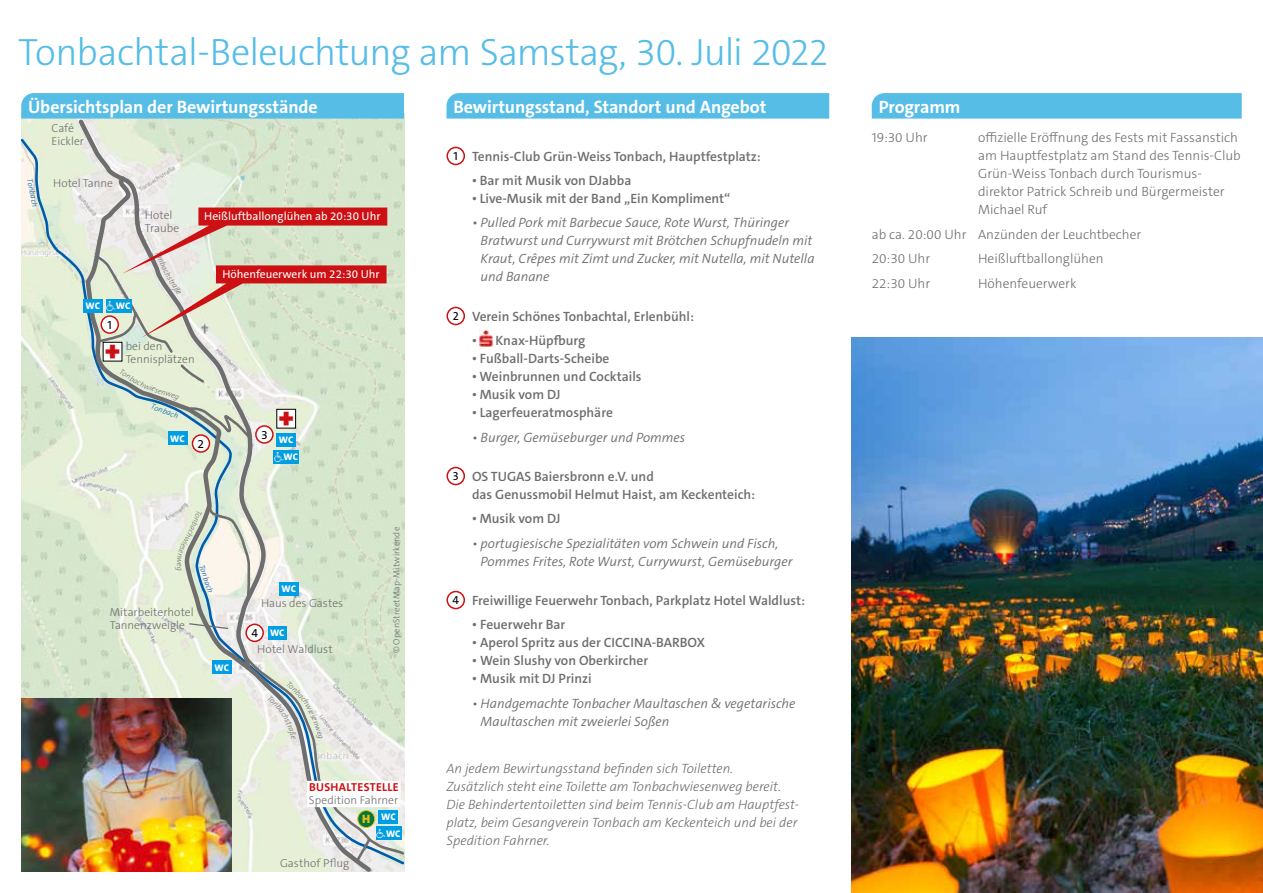
<style>
.page{position:relative;width:1263px;height:893px;background:#fff}
.page>*{position:absolute;margin:0;border:0;box-sizing:border-box;transform-origin:0 0}
.t1{font:300 38.25px "The Sans C5";letter-spacing:-.025em;color:#56bde7}
.t2{font:900 28.35px "The Sans C5";color:#cd1013}
.t3{font:700 18px "The Sans C5";letter-spacing:-.005em;color:#fff}
.t4{font:600 13.5px/18px "The Sans C5";color:#6e6e6e}
.t5{font:italic 300 13.5px/18px "The Sans C5";color:#6e6e6e}
.t6{font:300 13.5px/18px "The Sans C5";color:#6e6e6e}
.t7{font:italic 300 13.5px/18px "The Sans C5";color:#6e6e6e}
.t8{font:12.15px "The Sans C5";color:#000}
.t9{font:900 12.15px "The Sans C5";color:#edb91a}
.t10{font:300 11.55px/12.9px "The Sans C5";color:#6e6e6e}
.t11{font:11.55px "The Sans C5";color:#fff}
.t12{font:700 11.55px "The Sans C5";letter-spacing:.03em;color:#cd1013}
.t13{font:800 9.6px/16.8px "The Sans C5";letter-spacing:.005em;color:#fff;text-align:center}
.t14{font:300 9px "The Sans C5";letter-spacing:.01em;color:#6e6e6e}
.t15{font:italic 300 7.8px "The Sans C5";color:#005ba9}
.t16{font:italic 300 7.8px "The Sans C5";color:#6e6e6e}
.s1{font-weight:400;font-size:12.15px;color:#000}
.s2{font-family:"Garamond";font-weight:400}
</style>
<div class="page">
<svg style="left:872px;top:93px;width:370px;height:26px;background:#59bee7"></svg>
<img style="left:851px;top:338px;width:412px;height:555px">
<svg style="left:446px;top:93px;width:383px;height:26px;background:#59bee7"></svg>
<div style="left:21px;top:93px;width:383px;height:26px;background:#56bde7"></div>
<div style="left:446px;top:147px;width:19px;height:18px;border:2px solid #cd1013;border-radius:50%"></div>
<div style="left:446px;top:307px;width:19px;height:18px;border:2px solid #cd1013;border-radius:50%"></div>
<img style="left:480px;top:330px;width:12px;height:17px">
<div style="left:446px;top:467px;width:19px;height:18px;border:2px solid #cd1013;border-radius:50%"></div>
<div style="left:446px;top:591px;width:19px;height:18px;border:2px solid #cd1013;border-radius:50%"></div>
<svg style="left:20px;top:138px;width:385px;height:728px;background:#d9e6cf"></svg>
<svg style="left:83px;top:174px;width:290px;height:698px;background:#d9e6d0"></svg>
<svg style="left:77px;top:117px;width:190px;height:555px;background:#dae3d3"></svg>
<div style="left:192px;top:435px;width:17px;height:17px;background:#fff;border-radius:50%"></div>
<div style="left:192px;top:434px;width:18px;height:19px;border:2px solid #cd1013;border-radius:50%"></div>
<div style="left:256px;top:426px;width:17px;height:17px;background:#fff;border-radius:50%"></div>
<div style="left:255px;top:425px;width:19px;height:19px;border:2px solid #cd1013;border-radius:50%"></div>
<div style="left:246px;top:624px;width:17px;height:17px;background:#fff;border-radius:50%"></div>
<div style="left:245px;top:624px;width:19px;height:18px;border:2px solid #cd1013;border-radius:50%"></div>
<div style="left:168px;top:431px;width:19px;height:14px;background:#009ee3"></div>
<div style="left:276px;top:433px;width:20px;height:13px;background:#009ee3"></div>
<div style="left:273px;top:450px;width:26px;height:13px;background:#009ee3"></div>
<svg style="left:274px;top:452px;width:9px;height:9px"></svg>
<div style="left:83px;top:299px;width:20px;height:13px;background:#009ee3"></div>
<div style="left:268px;top:626px;width:19px;height:14px;background:#009ee3"></div>
<div style="left:212px;top:660px;width:20px;height:14px;background:#009ee3"></div>
<div style="left:279px;top:582px;width:20px;height:13px;background:#009ee3"></div>
<svg style="left:188px;top:622px;width:42px;height:8px"></svg>
<div style="left:103px;top:342px;width:19px;height:19px;background:#fff"></div>
<div style="left:277px;top:409px;width:19px;height:19px;background:#fff"></div>
<div style="left:276px;top:409px;width:20px;height:19px;border:1px solid #000"></div>
<img style="left:21px;top:699px;width:211px;height:173px">
<svg style="left:95px;top:208px;width:292px;height:147px;background:#d4bdaf"></svg>
<svg style="left:119px;top:362px;width:132px;height:77px;background:#ccd8c9"></svg>
<svg style="left:175px;top:503px;width:76px;height:99px;background:#d6dbd1"></svg>
<svg style="left:245px;top:656px;width:160px;height:208px;background:#d8e1d8"></svg>
<h1 class="t1" style="left:18px;top:28px;width:811px">Tonbachtal-Beleuchtung am Samstag, 30. Juli 2022</h1>
<h3 class="t3" style="left:28px;top:95px;width:291px">Übersichtsplan der Bewirtungsstände</h3>
<h3 class="t3" style="left:453px;top:95px;width:315px">Bewirtungsstand, Standort und Angebot</h3>
<p class="t4" style="left:453px;top:147px;width:309px"><span class="s1">1</span> Tennis-Club Grün-Weiss Tonbach, Hauptfestplatz:</p>
<p class="t4" style="left:472px;top:172px;width:161px"><span class="s2">•</span> Bar mit Musik von DJabba</p>
<p class="t4" style="left:472px;top:190px;width:260px"><span class="s2">•</span> Live-Musik mit der Band „Ein Kompliment“</p>
<p class="t5" style="left:481px;top:214px;width:335px;text-indent:-9px">• Pulled Pork mit Barbecue Sauce, Rote Wurst, Thüringer Bratwurst und Currywurst mit Brötchen Schupfnudeln mit Kraut, Crêpes mit Zimt und Zucker, mit Nutella, mit Nutella und Banane</p>
<p class="t4" style="left:453px;top:307px;width:243px"><span class="s1">2</span> Verein Schönes Tonbachtal, Erlenbühl:</p>
<p class="t4" style="left:472px;top:332px;width:115px"><span class="s2">•</span> Knax-Hüpfburg</p>
<p class="t4" style="left:472px;top:350px;width:139px"><span class="s2">•</span> Fußball-Darts-Scheibe</p>
<p class="t4" style="left:472px;top:368px;width:171px"><span class="s2">•</span> Weinbrunnen und Cocktails</p>
<p class="t4" style="left:472px;top:386px;width:90px"><span class="s2">•</span> Musik vom DJ</p>
<p class="t4" style="left:472px;top:404px;width:142px"><span class="s2">•</span> Lagerfeueratmosphäre</p>
<p class="t5" style="left:472px;top:428px;width:215px">• Burger, Gemüseburger und Pommes</p>
<p class="t4" style="left:472px;top:467px;width:285px;text-indent:-19px"><span class="s1">3</span> OS TUGAS Baiersbronn e.V. und<br>das Genussmobil Helmut Haist, am Keckenteich:</p>
<p class="t4" style="left:472px;top:510px;width:90px"><span class="s2">•</span> Musik vom DJ</p>
<p class="t5" style="left:481px;top:534px;width:313px;text-indent:-9px">• portugiesische Spezialitäten vom Schwein und Fisch,<br>Pommes Frites, Rote Wurst, Currywurst, Gemüseburger</p>
<p class="t4" style="left:452px;top:591px;width:354px"><span class="s1">4</span> Freiwillige Feuerwehr Tonbach, Parkplatz Hotel Waldlust:</p>
<p class="t4" style="left:472px;top:616px;width:95px"><span class="s2">•</span> Feuerwehr Bar</p>
<p class="t4" style="left:472px;top:634px;width:234px"><span class="s2">•</span> Aperol Spritz aus der CICCINA-BARBOX</p>
<p class="t4" style="left:472px;top:652px;width:178px"><span class="s2">•</span> Wein Slushy von Oberkircher</p>
<p class="t4" style="left:472px;top:670px;width:121px"><span class="s2">•</span> Musik mit DJ Prinzi</p>
<p class="t5" style="left:481px;top:694px;width:316px;text-indent:-9px">• Handgemachte Tonbacher Maultaschen &amp; vegetarische<br>Maultaschen mit zweierlei Soßen</p>
<p class="t7" style="left:446px;top:760px;width:354px">An jedem Bewirtungsstand befinden sich Toiletten.<br>Zusätzlich steht eine Toilette am Tonbachwiesenweg bereit.<br>Die Behindertentoiletten sind beim Tennis-Club am Hauptfest&shy;platz, beim Gesangverein Tonbach am Keckenteich und bei der Spedition Fahrner.</p>
<p class="t10" style="left:52px;top:122px;width:34px">Café<br>Eickler</p>
<p class="t10" style="left:53px;top:176px;width:61px">Hotel Tanne</p>
<p class="t15" style="left:35px;top:178px;width:30px;rotate:79deg">Tonbach</p>
<p class="t10" style="left:145px;top:209px;width:36px">Hotel<br>Traube</p>
<p class="t11" style="left:204px;top:209px;width:178px">Heißluftballonglühen ab 20:30 Uhr</p>
<p class="t11" style="left:222px;top:267px;width:159px">Höhenfeuerwerk um 22:30 Uhr</p>
<p class="t16" style="left:174px;top:274px;width:19px;rotate:58deg">st aß</p>
<p class="t13" style="left:86px;top:298px;width:16px">WC</p>
<p class="t13" style="left:116px;top:298px;width:16px">WC</p>
<p class="t8" style="left:108px;top:317px;width:6px">1</p>
<p class="t10" style="left:126px;top:339px;width:71px">bei den<br>Tennisplätzen</p>
<h2 class="t2" style="left:105px;top:332px;width:17px">+</h2>
<p class="t15" style="left:153px;top:401px;width:30px;rotate:21deg">Tonbach</p>
<h2 class="t2" style="left:278px;top:399px;width:17px">+</h2>
<p class="t8" style="left:261px;top:427px;width:8px">3</p>
<p class="t13" style="left:170px;top:430px;width:16px">WC</p>
<p class="t13" style="left:279px;top:432px;width:21px">WC<br>WC</p>
<p class="t8" style="left:198px;top:436px;width:8px">2</p>
<p class="t14" style="left:391px;top:653px;width:128px;rotate:-90deg">© OpenStreetMap-Mitwirkende</p>
<p class="t15" style="left:206px;top:563px;width:30px;rotate:71deg">Tonbach</p>
<p class="t13" style="left:282px;top:581px;width:16px">WC</p>
<p class="t10" style="left:261px;top:597px;width:84px">Haus des Gastes</p>
<p class="t10" style="left:110px;top:605px;width:85px">Mitarbeiterhotel<br>Tannenzweigle</p>
<p class="t8" style="left:251px;top:625px;width:8px">4</p>
<p class="t13" style="left:270px;top:625px;width:16px">WC</p>
<p class="t10" style="left:257px;top:643px;width:77px">Hotel Waldlust</p>
<p class="t13" style="left:214px;top:659px;width:16px">WC</p>
<p class="t12" style="left:309px;top:780px;width:91px">BUSHALTESTELLE</p>
<p class="t10" style="left:309px;top:793px;width:91px">Spedition Fahrner</p>
<p class="t13" style="left:381px;top:809px;width:21px">WC<br>WC</p>
<p class="t9" style="left:362px;top:811px;width:10px">H</p>
<p class="t10" style="left:280px;top:857px;width:71px">Gasthof Pflug</p>
<h3 class="t3" style="left:879px;top:95px;width:83px">Programm</h3>
<p class="t6" style="left:872px;top:129px;width:57px">19:30 Uhr</p>
<p class="t6" style="left:978px;top:129px;width:264px">offizielle Eröffnung des Fests mit Fassanstich am Hauptfestplatz am Stand des Tennis-Club Grün-Weiss Tonbach durch Tourismus&shy;direktor Patrick Schreib und Bürgermeister Michael Ruf</p>
<p class="t6" style="left:872px;top:222px;width:271px;line-height:24.5px">ab ca. 20:00 Uhr Anzünden der Leuchtbecher<br>20:30 Uhr</p>
<p class="t6" style="left:978px;top:250px;width:127px">Heißluftballonglühen</p>
<p class="t6" style="left:872px;top:274px;width:60px">22:30 Uhr</p>
<p class="t6" style="left:978px;top:274px;width:100px">Höhenfeuerwerk</p>
</div>
